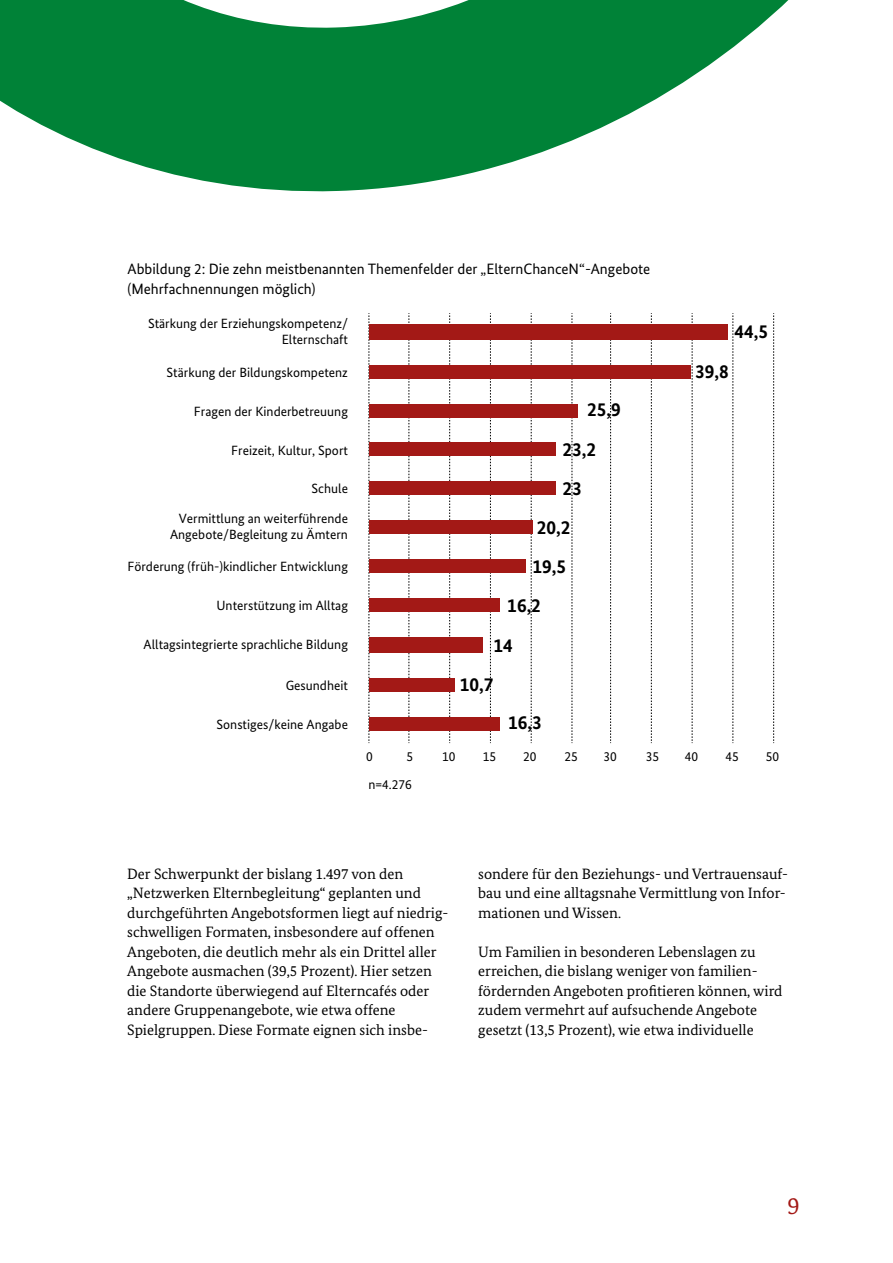
<style>
.page{position:relative;width:893px;height:1263px;background:#fff}
.page>*{position:absolute;margin:0;border:0;box-sizing:border-box;transform-origin:0 0}
.t1{font:24px "Bundes Serif";color:#a31916}
.t2{font:700 19.35px "Bundes Sans";color:#000}
.A4_V_D-Inhalt_IS_D-01_1-P-FT{font:15px/19.5px "Bundes Serif";color:#000}
.t3{font:15px/19.5px "Bundes Sans";color:#000}
.t4{font:13.35px/16px "Bundes Sans";color:#000;text-align:right}
</style>
<div class="page">
<svg style="left:0;top:0;width:789px;height:192px;fill:#008237"></svg>
<svg style="left:14px;top:0;width:635px;height:33px"></svg>
<svg style="left:773px;top:313px;width:1px;height:430px"></svg>
<svg style="left:733px;top:313px;width:1px;height:430px"></svg>
<svg style="left:692px;top:313px;width:1px;height:430px"></svg>
<svg style="left:651px;top:313px;width:1px;height:430px"></svg>
<svg style="left:610px;top:313px;width:1px;height:430px"></svg>
<svg style="left:572px;top:313px;width:1px;height:430px"></svg>
<svg style="left:531px;top:313px;width:1px;height:430px"></svg>
<svg style="left:490px;top:313px;width:1px;height:430px"></svg>
<svg style="left:449px;top:313px;width:1px;height:430px"></svg>
<svg style="left:409px;top:313px;width:1px;height:430px"></svg>
<svg style="left:369px;top:313px;width:1px;height:430px"></svg>
<div style="left:369px;top:717px;width:131px;height:13px;background:#a31916"></div>
<div style="left:369px;top:678px;width:86px;height:13px;background:#a31916"></div>
<div style="left:369px;top:637px;width:114px;height:15px;background:#a31916"></div>
<div style="left:369px;top:598px;width:131px;height:14px;background:#a31916"></div>
<div style="left:369px;top:559px;width:157px;height:14px;background:#a31916"></div>
<div style="left:369px;top:520px;width:163px;height:14px;background:#a31916"></div>
<div style="left:369px;top:482px;width:187px;height:13px;background:#a31916"></div>
<div style="left:369px;top:443px;width:187px;height:13px;background:#a31916"></div>
<div style="left:369px;top:404px;width:208px;height:13px;background:#a31916"></div>
<div style="left:369px;top:365px;width:322px;height:13px;background:#a31916"></div>
<div style="left:369px;top:324px;width:358px;height:15px;background:#a31916"></div>
<p class="t3" style="left:128px;top:259px;width:524px">Abbildung 2: Die zehn meistbenannten Themenfelder der „ElternChanceN“-Angebote (Mehrfachnennungen möglich)</p>
<p class="t4" style="left:148px;top:315px;width:201px">Stärkung der Erziehungskompetenz/<br>Elternschaft</p>
<p class="t4" style="left:167px;top:364px;width:183px">Stärkung der Bildungskompetenz</p>
<p class="t4" style="left:194px;top:403px;width:156px">Fragen der Kinderbetreuung</p>
<p class="t4" style="left:231px;top:442px;width:118px">Freizeit, Kultur, Sport</p>
<p class="t4" style="left:312px;top:481px;width:38px">Schule</p>
<p class="t4" style="left:170px;top:511px;width:179px">Vermittlung an weiterführende<br>Angebote/Begleitung zu Ämtern</p>
<p class="t4" style="left:128px;top:559px;width:222px">Förderung (früh-)kindlicher Entwicklung</p>
<p class="t4" style="left:216px;top:597px;width:133px">Unterstützung im Alltag</p>
<p class="t4" style="left:144px;top:636px;width:206px">Alltagsintegrierte sprachliche Bildung</p>
<p class="t4" style="left:286px;top:677px;width:64px">Gesundheit</p>
<p class="t4" style="left:217px;top:716px;width:133px">Sonstiges/keine Angabe</p>
<p class="t2" style="left:587px;top:397px;width:35px">25,9</p>
<p class="t2" style="left:562px;top:438px;width:35px">23,2</p>
<p class="t2" style="left:562px;top:476px;width:21px">23</p>
<p class="t2" style="left:537px;top:515px;width:35px">20,2</p>
<p class="t2" style="left:532px;top:554px;width:35px">19,5</p>
<p class="t2" style="left:507px;top:593px;width:35px">16,2</p>
<p class="t2" style="left:493px;top:634px;width:21px">14</p>
<p class="t2" style="left:460px;top:673px;width:35px">10,7</p>
<p class="t2" style="left:508px;top:710px;width:35px">16,3</p>
<p class="t2" style="left:734px;top:319px;width:35px">44,5</p>
<p class="t2" style="left:695px;top:360px;width:35px">39,8</p>
<p class="t4" style="left:366px;top:748px;width:8px">0</p>
<p class="t4" style="left:406px;top:748px;width:8px">5</p>
<p class="t4" style="left:442px;top:748px;width:15px">10</p>
<p class="t4" style="left:483px;top:748px;width:15px">15</p>
<p class="t4" style="left:523px;top:748px;width:15px">20</p>
<p class="t4" style="left:564px;top:748px;width:15px">25</p>
<p class="t4" style="left:604px;top:748px;width:15px">30</p>
<p class="t4" style="left:646px;top:748px;width:15px">35</p>
<p class="t4" style="left:685px;top:748px;width:15px">40</p>
<p class="t4" style="left:725px;top:748px;width:15px">45</p>
<p class="t4" style="left:766px;top:748px;width:15px">50</p>
<p class="t4" style="left:368px;top:776px;width:45px">n=4.276</p>
<p class="A4_V_D-Inhalt_IS_D-01_1-P-FT" style="left:127px;top:864px;width:323px">Der Schwerpunkt der bislang 1.497 von den „Netzwerken Elternbegleitung“ geplanten und durchgeführten Angebotsformen liegt auf niedrig&shy;schwelligen Formaten, insbesondere auf offenen Angeboten, die deutlich mehr als ein Drittel aller Angebote ausmachen (39,5 Prozent). Hier setzen die Standorte überwiegend auf Elterncafés oder andere Gruppenangebote, wie etwa offene Spielgruppen. Diese Formate eignen sich insbe-</p>
<p class="A4_V_D-Inhalt_IS_D-01_1-P-FT" style="left:478px;top:864px;width:311px">sondere für den Beziehungs- und Vertrauensauf&shy;bau und eine alltagsnahe Vermittlung von Infor&shy;mationen und Wissen.</p>
<p class="A4_V_D-Inhalt_IS_D-01_1-P-FT" style="left:478px;top:942px;width:306px">Um Familien in besonderen Lebenslagen zu erreichen, die bislang weniger von familien&shy;fördernden Angeboten profitieren können, wird zudem vermehrt auf aufsuchende Angebote gesetzt (13,5 Prozent), wie etwa individuelle</p>
<h1 class="t1" style="left:787px;top:1191px;width:13px">9</h1>
</div>
